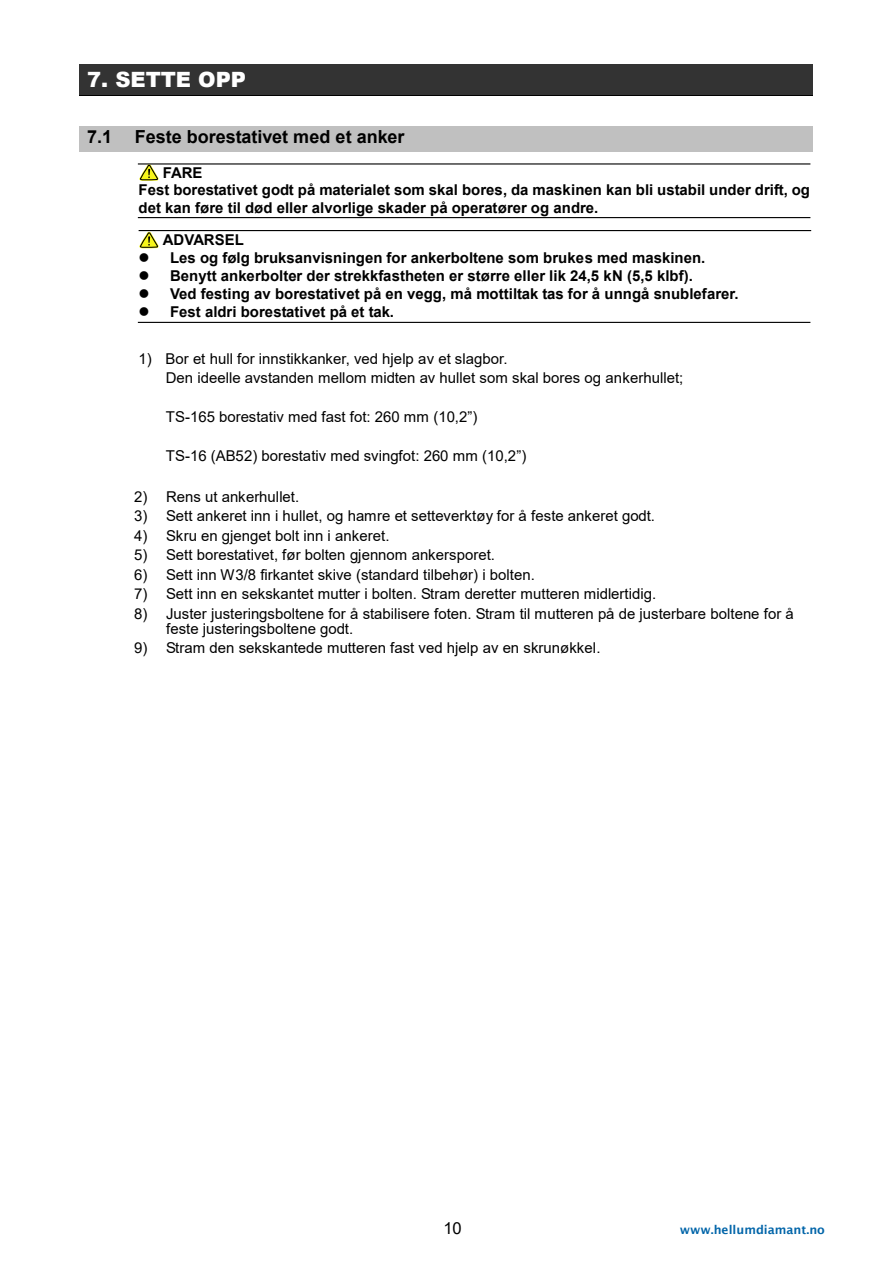
<style>
.page{position:relative;width:893px;height:1263px;background:#fff}
.page>*{position:absolute;margin:0;border:0;box-sizing:border-box;transform-origin:0 0}
.t1{font:900 21px "Arial";letter-spacing:-.005em;color:#fff}
.t2{font:700 18px "Arial";color:#000}
.t3{font:16.5px "Arial";color:#000}
.t4{font:15px/19.5px "Arial";color:#000}
.t5{font:700 15px/17.9px "Arial";color:#000}
.t6{font:600 12px "Lucida Sans";color:#0265a9}
</style>
<div class="page">
<div style="left:79px;top:64px;width:733px;height:31px;background:#333"></div>
<hr style="left:79px;top:95px;width:733px;height:1px;background:#000">
<div style="left:79px;top:126px;width:733px;height:26px;background:#c0c0c0"></div>
<svg style="left:139px;top:165px;width:20px;height:16px"></svg>
<hr style="left:138px;top:163px;width:672px;height:2px;background:#000">
<hr style="left:138px;top:217px;width:672px;height:1px;background:#000">
<hr style="left:139px;top:230px;width:672px;height:1px;background:#000">
<hr style="left:138px;top:322px;width:672px;height:1px;background:#000">
<svg style="left:139px;top:231px;width:20px;height:18px"></svg>
<h1 class="t1" style="left:87px;top:64px;width:160px">7. SETTE OPP</h1>
<p class="t2" style="left:87px;top:124px;width:27px">7.1</p>
<p class="t2" style="left:135px;top:124px;width:271px">Feste borestativet med et anker</p>
<p class="t5" style="left:139px;top:163px;width:673px;text-indent:24px">FARE<br>Fest borestativet godt på materialet som skal bores, da maskinen kan bli ustabil under drift, og det kan føre til død eller alvorlige skader på operatører og andre.</p>
<p class="t5" style="left:163px;top:231px;width:82px">ADVARSEL</p>
<p class="t5" style="left:170px;top:249px;width:537px">Les og følg bruksanvisningen for ankerboltene som brukes med maskinen.</p>
<p class="t5" style="left:170px;top:267px;width:524px">Benytt ankerbolter der strekkfastheten er større eller lik 24,5 kN (5,5 klbf).</p>
<p class="t5" style="left:170px;top:285px;width:570px">Ved festing av borestativet på en vegg, må mottiltak tas for å unngå snublefarer.</p>
<p class="t5" style="left:170px;top:303px;width:225px">Fest aldri borestativet på et tak.</p>
<p class="t4" style="left:166px;top:349px;width:519px;text-indent:-27px">1) Bor et hull for innstikkanker, ved hjelp av et slagbor.<br>Den ideelle avstanden mellom midten av hullet som skal bores og ankerhullet;</p>
<p class="t4" style="left:166px;top:407px;width:313px">TS-165 borestativ med fast fot: 260 mm (10,2”)</p>
<p class="t4" style="left:166px;top:446px;width:362px">TS-16 (AB52) borestativ med svingfot: 260 mm (10,2”)</p>
<p class="t4" style="left:134px;top:487px;width:167px">2) Rens ut ankerhullet.</p>
<p class="t4" style="left:134px;top:506px;width:522px">3) Sett ankeret inn i hullet, og hamre et setteverktøy for å feste ankeret godt.</p>
<p class="t4" style="left:134px;top:526px;width:257px">4) Skru en gjenget bolt inn i ankeret.</p>
<p class="t4" style="left:134px;top:545px;width:362px">5) Sett borestativet, før bolten gjennom ankersporet.</p>
<p class="t4" style="left:134px;top:565px;width:402px">6) Sett inn W3/8 firkantet skive (standard tilbehør) i bolten.</p>
<p class="t4" style="left:134px;top:584px;width:524px">7) Sett inn en sekskantet mutter i bolten. Stram deretter mutteren midlertidig.</p>
<p class="t4" style="left:166px;top:606px;width:629px;line-height:15.1px;text-indent:-32px">8) Juster justeringsboltene for å stabilisere foten. Stram til mutteren på de justerbare boltene for å feste justeringsboltene godt.</p>
<p class="t4" style="left:134px;top:638px;width:468px">9) Stram den sekskantede mutteren fast ved hjelp av en skrunøkkel.</p>
<p class="t3" style="left:443px;top:1216px;width:20px">10</p>
<p class="t6" style="left:680px;top:1223px;width:147px">www.hellumdiamant.no</p>
</div>
